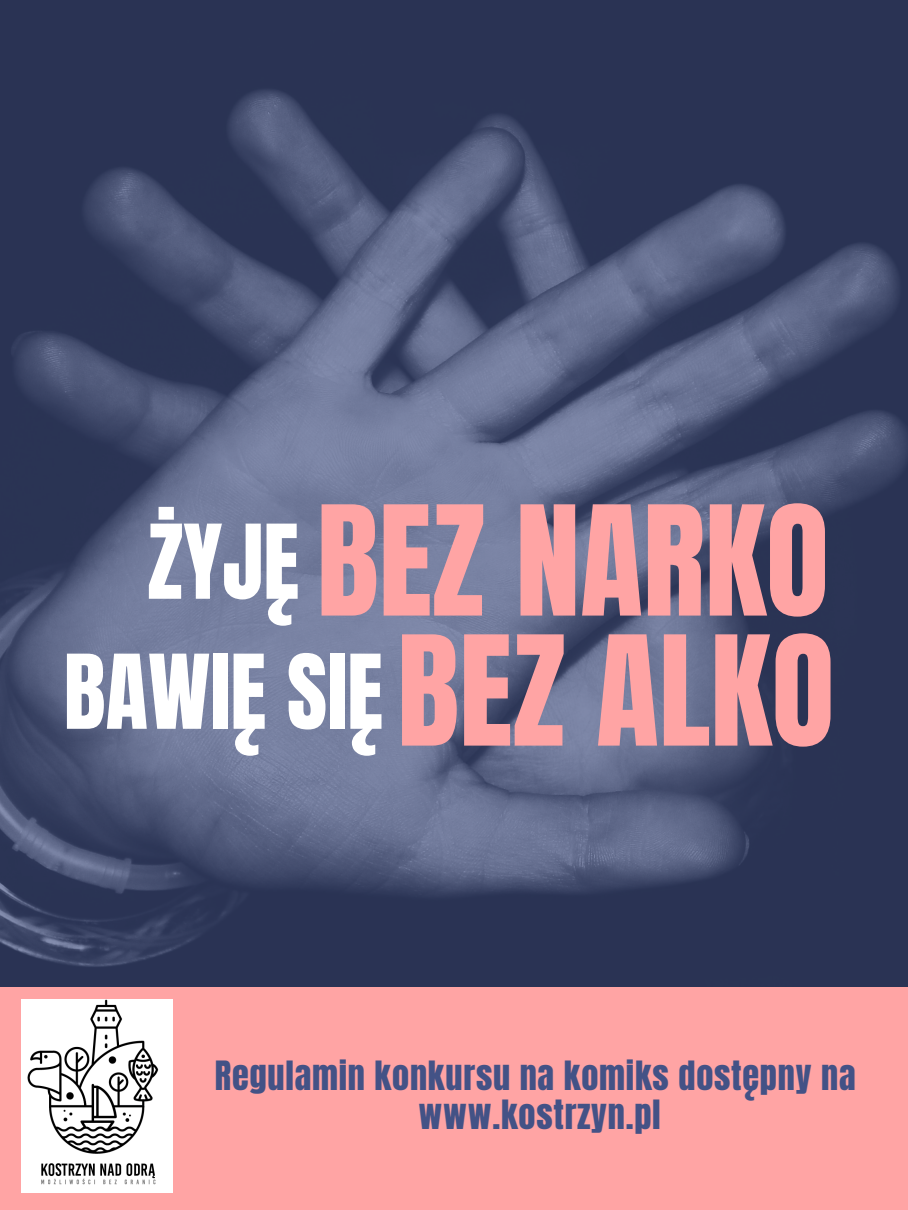
<style>
.page{position:relative;width:908px;height:1210px;background:#fff}
.page>*{position:absolute;margin:0;border:0;box-sizing:border-box;transform-origin:0 0}
.t1{font:129.5px "Anton";color:#ffa4a4}
.t2{font:87.5px "Anton";color:#fff}
.t3{font:34.3px "Anton";letter-spacing:.02em;color:#435286}
</style>
<div class="page">
<img style="left:0;top:0;width:907px;height:986px">
<div style="left:0;top:986px;width:907px;height:224px;background:#ffa4a4"></div>
<img style="left:22px;top:999px;width:150px;height:193px">
<p class="t2" style="left:147px;top:499px;width:153px">ŻYJĘ</p>
<p class="t1" style="left:316px;top:468px;width:513px">BEZ NARKO</p>
<p class="t2" style="left:64px;top:629px;width:321px">BAWIĘ SIĘ</p>
<p class="t1" style="left:397px;top:598px;width:439px">BEZ ALKO</p>
<p class="t3" style="left:215px;top:1050px;width:642px">Regulamin konkursu na komiks dostępny na</p>
<p class="t3" style="left:418px;top:1090px;width:244px">www.kostrzyn.pl</p>
</div>
